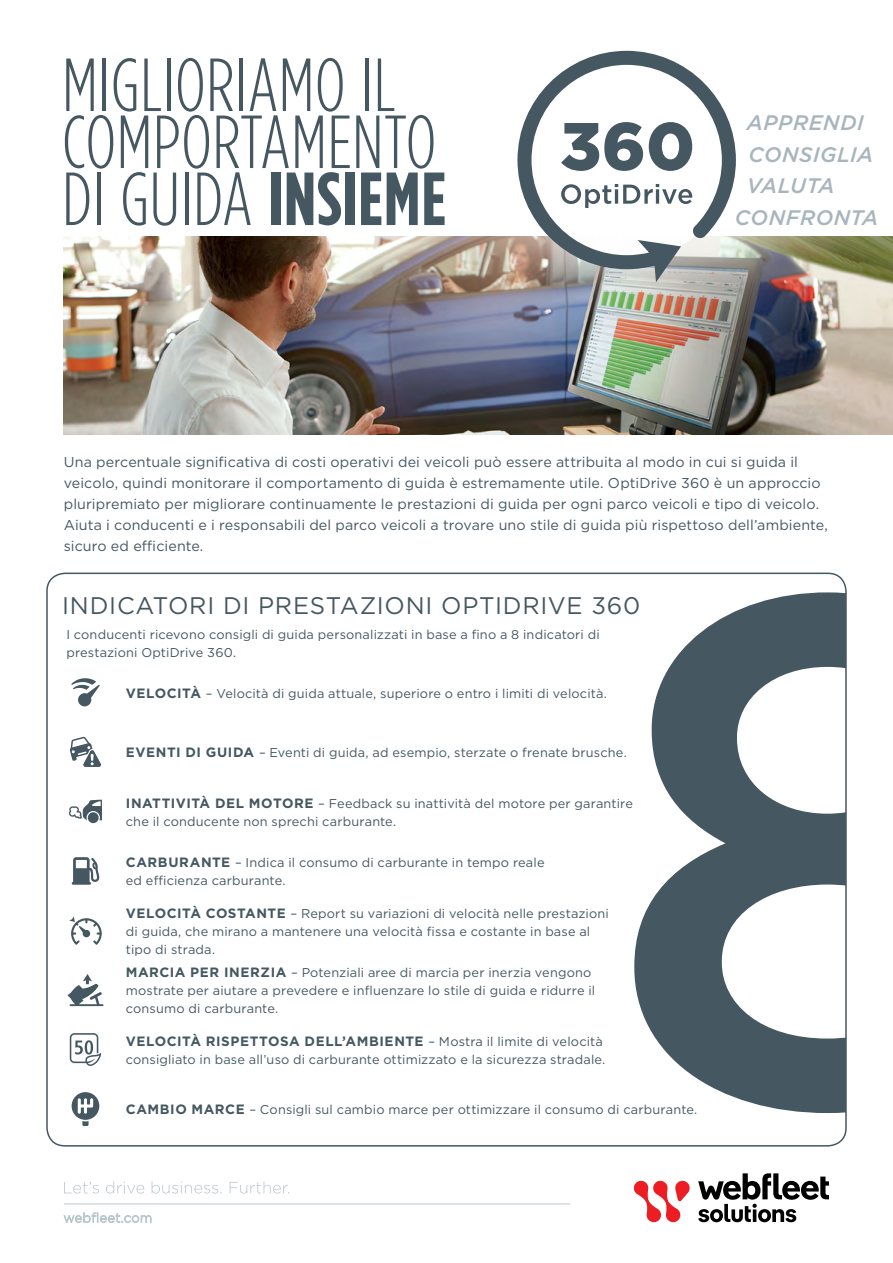
<style>
.page{position:relative;width:893px;height:1263px;background:#fff}
.page>*{position:absolute;margin:0;border:0;box-sizing:border-box;transform-origin:0 0}
.t1{font:300 condensed 75px/57px "Gotham HTF";color:#455761}
.t2{font:24px "Gotham";letter-spacing:.03em;color:#455761}
.t3{font:italic 500 21px "Gotham";letter-spacing:.02em;color:#a8b5bd}
.t4{font:14.25px/21px "Gotham";letter-spacing:.005em;color:#455761}
.t5{font:700 13.5px "Gotham";letter-spacing:.04em;color:#455761}
.t6{font:12.75px/18px "Gotham";letter-spacing:.01em;color:#455761}
.s1{font-weight:700}
.s2{font-weight:700;font-size:13.5px}
.s3{font-weight:400;font-size:12.75px}
</style>
<div class="page">
<hr style="left:64px;top:1203px;width:506px;height:1px;background:#bac6cd">
<svg style="left:64px;top:1181px;width:225px;height:12px"></svg>
<svg style="left:64px;top:1213px;width:87px;height:10px"></svg>
<svg style="left:698px;top:1173px;width:131px;height:49px"></svg>
<svg style="left:633px;top:1180px;width:57px;height:43px"></svg>
<img style="left:64px;top:236px;width:829px;height:198px">
<svg style="left:517px;top:51px;width:219px;height:231px"></svg>
<svg style="left:634px;top:592px;width:210px;height:521px;fill:#455761"></svg>
<svg style="left:71px;top:678px;width:29px;height:28px"></svg>
<svg style="left:70px;top:737px;width:31px;height:30px"></svg>
<div style="left:88px;top:812px;width:11px;height:11px;background:#455761;border-radius:50%"></div>
<svg style="left:69px;top:800px;width:33px;height:20px"></svg>
<svg style="left:72px;top:857px;width:28px;height:28px"></svg>
<svg style="left:69px;top:916px;width:33px;height:29px"></svg>
<svg style="left:67px;top:974px;width:37px;height:32px"></svg>
<svg style="left:70px;top:1033px;width:32px;height:33px"></svg>
<svg style="left:72px;top:1092px;width:27px;height:34px"></svg>
<h1 class="t1" style="left:62px;top:56px;width:386px">MIGLIORIAMO IL<br>COMPORTAMENTO<br>DI GUIDA <span class="s1">INSIEME</span></h1>
<h3 class="t3" style="left:747px;top:109px;width:118px">APPRENDI</h3>
<h3 class="t3" style="left:748px;top:140px;width:126px">CONSIGLIA</h3>
<h3 class="t3" style="left:747px;top:172px;width:89px">VALUTA</h3>
<h3 class="t3" style="left:735px;top:203px;width:145px">CONFRONTA</h3>
<p class="t4" style="left:64px;top:451px;width:766px">Una percentuale significativa di costi operativi dei veicoli può essere attribuita al modo in cui si guida il veicolo, quindi monitorare il comportamento di guida è estremamente utile. OptiDrive 360 è un approccio pluripremiato per migliorare continuamente le prestazioni di guida per ogni parco veicoli e tipo di veicolo.<br>Aiuta i conducenti e i responsabili del parco veicoli a trovare uno stile di guida più rispettoso dell’ambiente, sicuro ed efficiente.</p>
<h2 class="t2" style="left:62px;top:590px;width:580px">INDICATORI DI PRESTAZIONI OPTIDRIVE 360</h2>
<p class="t6" style="left:66px;top:625px;width:535px">I conducenti ricevono consigli di guida personalizzati in base a fino a 8 indicatori di prestazioni OptiDrive 360.</p>
<p class="t6" style="left:126px;top:684px;width:483px"><span class="s2">VELOCITÀ</span> – Velocità di guida attuale, superiore o entro i limiti di velocità.</p>
<p class="t6" style="left:126px;top:743px;width:502px"><span class="s2">EVENTI DI GUIDA</span> – Eventi di guida, ad esempio, sterzate o frenate brusche.</p>
<p class="t6" style="left:126px;top:794px;width:509px"><span class="s2">INATTIVITÀ DEL MOTORE</span> – Feedback su inattività del motore per garantire che il conducente non sprechi carburante.</p>
<p class="t6" style="left:126px;top:853px;width:420px"><span class="s2">CARBURANTE</span> – Indica il consumo di carburante in tempo reale ed efficienza carburante.</p>
<p class="t6" style="left:126px;top:904px;width:484px"><span class="s2">VELOCITÀ COSTANTE</span> – Report su variazioni di velocità nelle prestazioni di guida, che mirano a mantenere una velocità fissa e costante in base al tipo di strada.</p>
<p class="t6" style="left:126px;top:964px;width:471px"><span class="s2">MARCIA PER INERZIA</span> – Potenziali aree di marcia per inerzia vengono mostrate per aiutare a prevedere e influenzare lo stile di guida e ridurre il consumo di carburante.</p>
<p class="t5" style="left:126px;top:1032px;width:478px">VELOCITÀ RISPETTOSA DELL’AMBIENTE <span class="s3">– Mostra il limite di velocità</span></p>
<p class="t6" style="left:126px;top:1050px;width:481px">consigliato in base all’uso di carburante ottimizzato e la sicurezza stradale.</p>
<p class="t6" style="left:126px;top:1101px;width:573px"><span class="s2">CAMBIO MARCE</span> – Consigli sul cambio marce per ottimizzare il consumo di carburante.</p>
</div>
